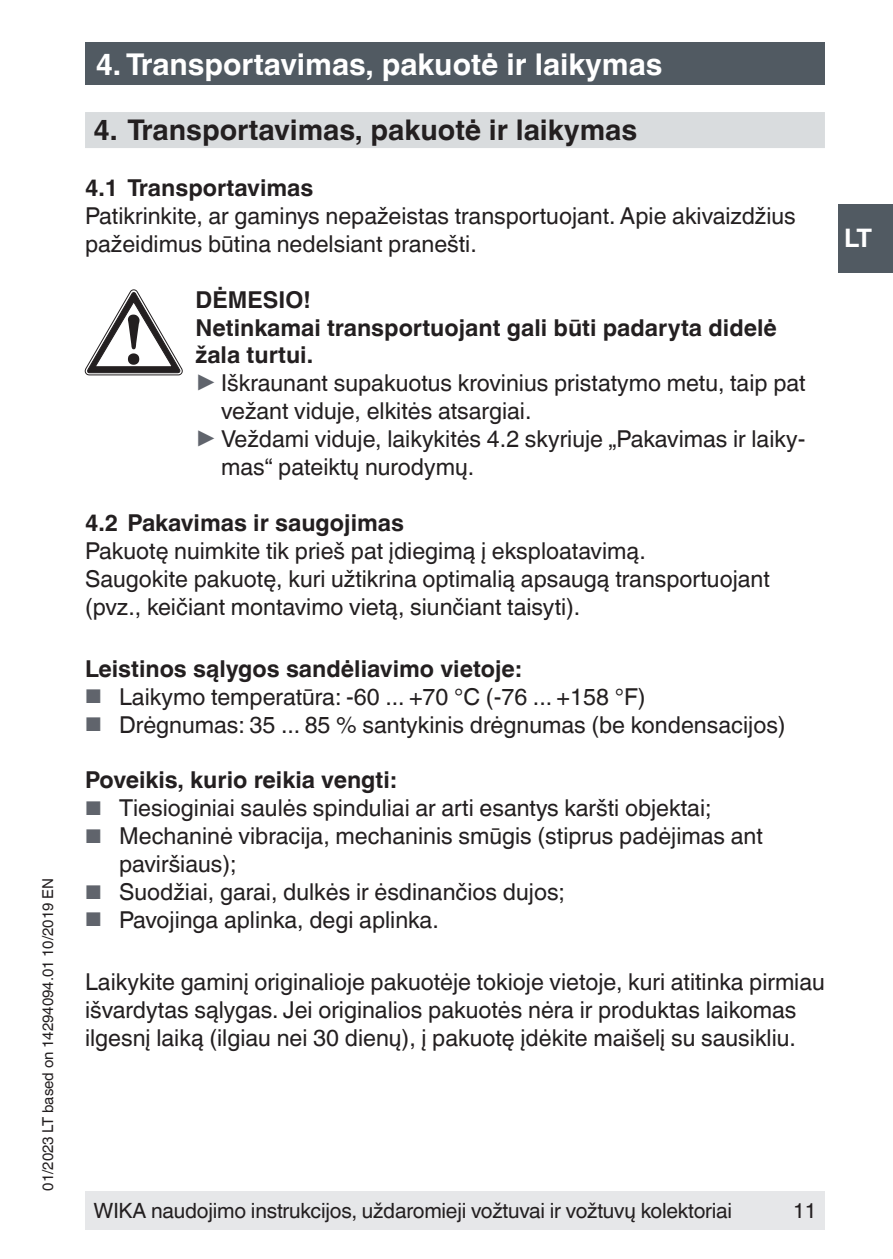
<style>
.page{position:relative;width:893px;height:1259px;background:#fff}
.page>*{position:absolute;margin:0;border:0;box-sizing:border-box;transform-origin:0 0}
.t1{font:700 30px "Helvetica World";color:#fff}
.t2{font:700 28.5px "Helvetica World";color:#231f20}
.t3{font:700 25.5px "Helvetica World";color:#fff}
.t4{font:23.4px/27.9px "Helvetica World";color:#231f20}
.t5{font:700 23.4px "Helvetica World";color:#231f20}
.t6{font:21px "Helvetica World";letter-spacing:-.01em;color:#231f20}
.t7{font:15px "Helvetica World";color:#231f20}
.s1{font-size:26.4px;color:#60646c}
.s2{font-size:19.8px;color:#60646c}
</style>
<div class="page">
<div style="left:85px;top:1191px;width:740px;height:38px;background:#e6e7e9"></div>
<div style="left:838px;top:204px;width:55px;height:68px;background:#515a62"></div>
<div style="left:85px;top:43px;width:740px;height:42px;background:#515a62"></div>
<div style="left:85px;top:112px;width:740px;height:36px;background:#d9dcde"></div>
<svg style="left:85px;top:290px;width:97px;height:85px"></svg>
<p class="t7" style="left:39px;top:1190px;width:314px;rotate:-90deg">01/2023 LT based on 14294094.01 10/2019 EN</p>
<p class="t1" style="left:96px;top:47px;width:568px">4. Transportavimas, pakuotė ir laikymas</p>
<p class="t2" style="left:94px;top:113px;width:545px">4. Transportavimas, pakuotė ir laikymas</p>
<p class="t5" style="left:85px;top:174px;width:230px">4.1 Transportavimas</p>
<p class="t4" style="left:85px;top:202px;width:712px">Patikrinkite, ar gaminys nepažeistas transportuojant. Apie akivaizdžius pažeidimus būtina nedelsiant pranešti.</p>
<p class="t5" style="left:196px;top:286px;width:117px">DĖMESIO!</p>
<p class="t5" style="left:196px;top:314px;width:583px">Netinkamai transportuojant gali būti padaryta didelė</p>
<p class="t5" style="left:196px;top:342px;width:119px">žala turtui.</p>
<p class="t4" style="left:196px;top:369px;width:612px"><span class="s1">▶</span> Iškraunant supakuotus krovinius pristatymo metu, taip pat</p>
<p class="t4" style="left:221px;top:397px;width:312px">vežant viduje, elkitės atsargiai.</p>
<p class="t4" style="left:196px;top:425px;width:611px"><span class="s1">▶</span> Veždami viduje, laikykitės 4.2 skyriuje „Pakavimas ir laiky-</p>
<p class="t4" style="left:221px;top:453px;width:255px">mas“ pateiktų nurodymų.</p>
<p class="t5" style="left:85px;top:509px;width:320px">4.2 Pakavimas ir saugojimas</p>
<p class="t4" style="left:85px;top:537px;width:686px">Pakuotę nuimkite tik prieš pat įdiegimą į eksploatavimą.<br>Saugokite pakuotę, kuri užtikrina optimalią apsaugą transportuojant (pvz., keičiant montavimo vietą, siunčiant taisyti).</p>
<p class="t5" style="left:85px;top:655px;width:438px">Leistinos sąlygos sandėliavimo vietoje:</p>
<p class="t4" style="left:85px;top:682px;width:562px"><span class="s2">■</span> Laikymo temperatūra: -60 ... +70 °C (-76 ... +158 °F)</p>
<p class="t4" style="left:85px;top:710px;width:702px"><span class="s2">■</span> Drėgnumas: 35 ... 85 % santykinis drėgnumas (be kondensacijos)</p>
<p class="t5" style="left:85px;top:766px;width:313px">Poveikis, kurio reikia vengti:</p>
<p class="t4" style="left:85px;top:794px;width:628px"><span class="s2">■</span> Tiesioginiai saulės spinduliai ar arti esantys karšti objektai;</p>
<p class="t4" style="left:119px;top:822px;width:645px;text-indent:-34px"><span class="s2">■</span> Mechaninė vibracija, mechaninis smūgis (stiprus padėjimas ant paviršiaus);</p>
<p class="t4" style="left:85px;top:878px;width:482px"><span class="s2">■</span> Suodžiai, garai, dulkės ir ėsdinančios dujos;</p>
<p class="t4" style="left:85px;top:906px;width:355px"><span class="s2">■</span> Pavojinga aplinka, degi aplinka.</p>
<p class="t4" style="left:85px;top:968px;width:741px">Laikykite gaminį originalioje pakuotėje tokioje vietoje, kuri atitinka pirmiau išvardytas sąlygas. Jei originalios pakuotės nėra ir produktas laikomas ilgesnį laiką (ilgiau nei 30 dienų), į pakuotę įdėkite maišelį su sausikliu.</p>
<p class="t3" style="left:844px;top:224px;width:29px">LT</p>
<p class="t6" style="left:94px;top:1198px;width:640px">WIKA naudojimo instrukcijos, uždaromieji vožtuvai ir vožtuvų kolektoriai</p>
<p class="t6" style="left:793px;top:1198px;width:25px">11</p>
</div>
